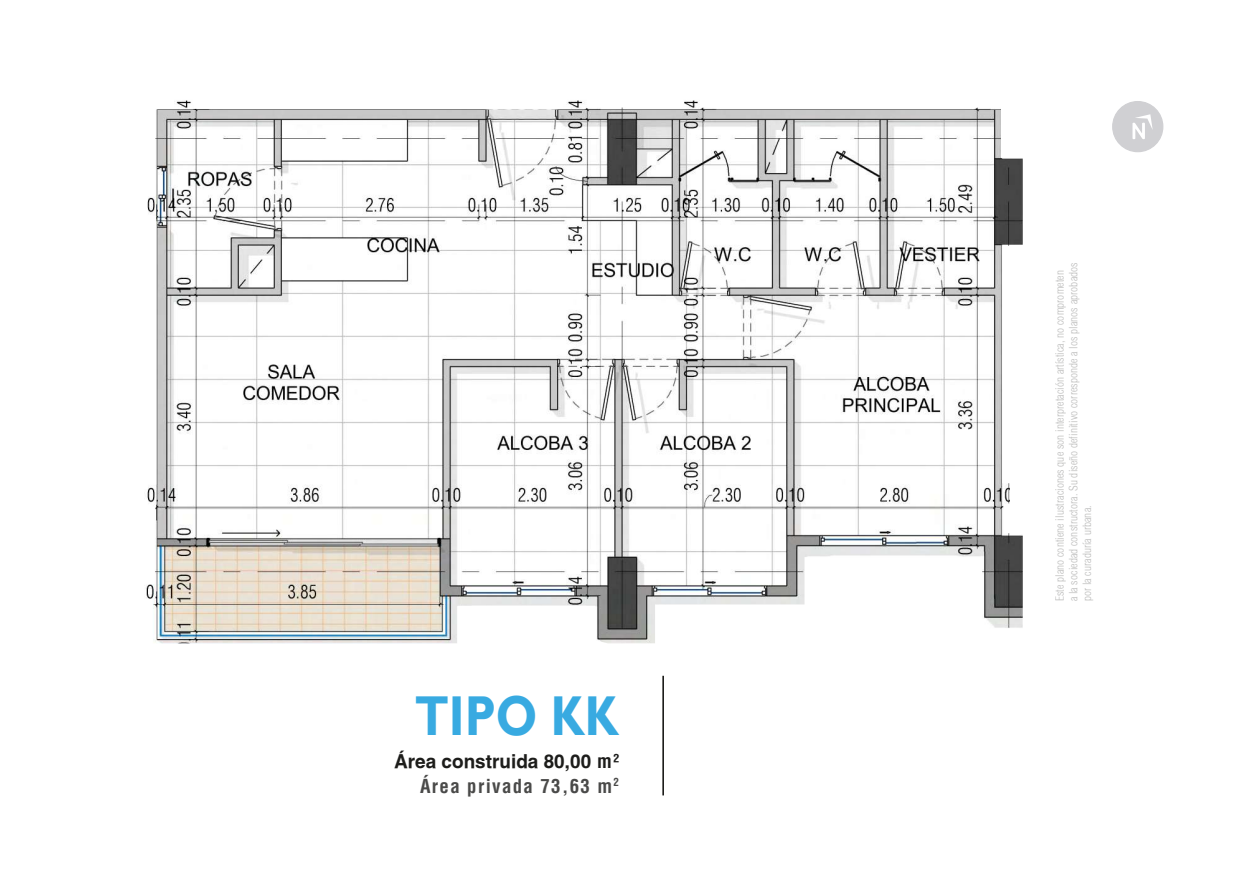
<style>
.page{position:relative;width:1241px;height:886px;background:#fff}
.page>*{position:absolute;margin:0;border:0;box-sizing:border-box;transform-origin:0 0}
.t1{font:700 56.12px "Gill Sans";color:#38aae1;scale:.85 1}
.t2{font:700 18.88px/24.4px "Helvetica";color:#1d1d1b;text-align:right}
.t3{font:300 condensed 11.25px/13.6px "Helvetica";letter-spacing:.01em;color:#9d9d9c}
.s1{font-stretch:condensed}
.s2{font-stretch:condensed;color:#4a4a49}
</style>
<div class="page">
<hr style="left:662px;top:676px;width:2px;height:119px;background:#1d1d1b">
<div style="left:1112px;top:102px;width:50px;height:50px;background:#d0d0d3;border-radius:50%"></div>
<div style="left:1111px;top:101px;width:52px;height:51px;border:1px solid #d0d0d3;border-radius:50%"></div>
<svg style="left:1132px;top:114px;width:20px;height:25px"></svg>
<img style="left:146px;top:100px;width:876px;height:543px">
<h1 class="t1" style="left:414px;top:682px;width:242px">TIPO KK</h1>
<h2 class="t2" style="left:394px;top:749px;width:226px">Área construida 80,00 <span class="s1">m²<br></span><span class="s2">Área privada 73,63 m</span><sup>2</sup></h2>
<p class="t3" style="left:1052px;top:601px;width:340px;rotate:-90deg">Este plano contiene ilustraciones que son interpretación artística, no comprometen<br>a la sociedad constructora. Su diseño definitivo corresponde a los planos aprobados por la curaduría urbana.</p>
</div>
